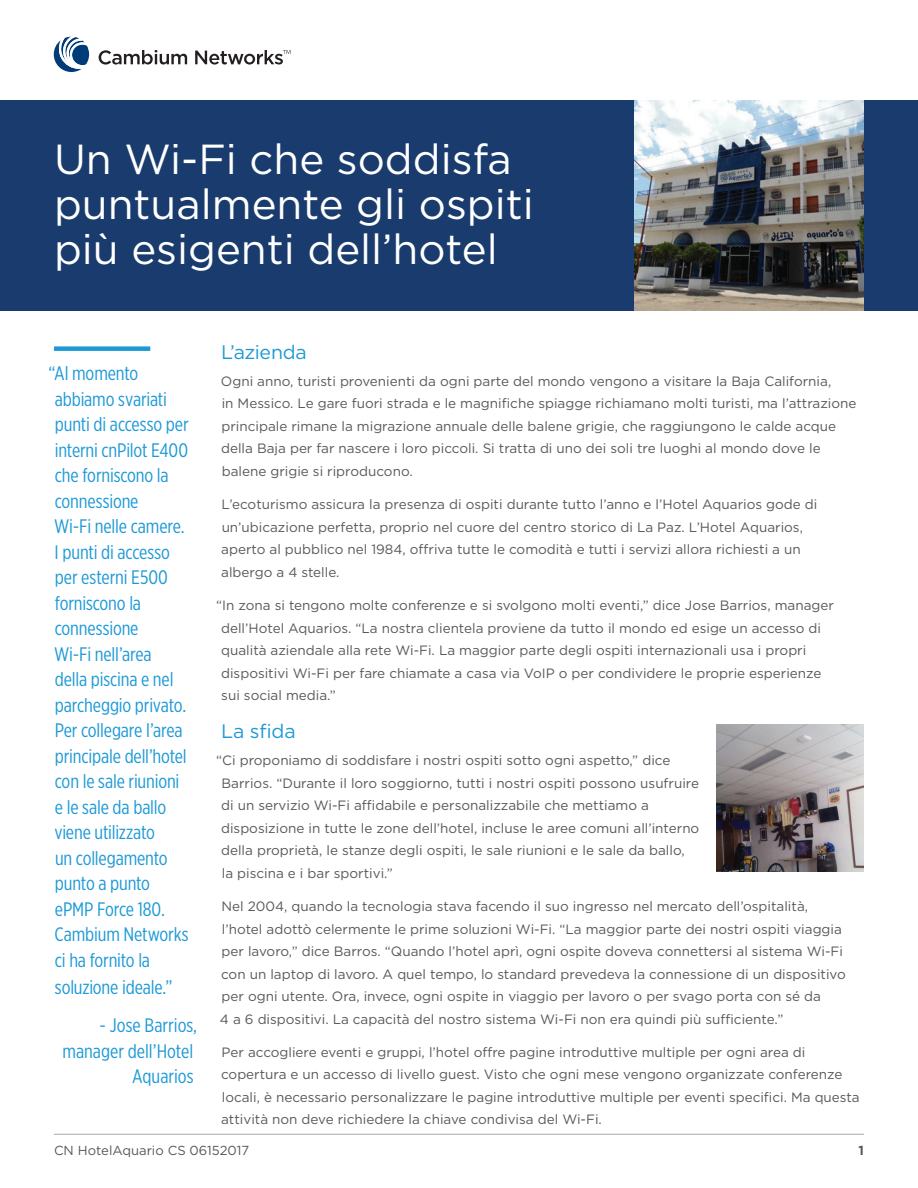
<style>
.page{position:relative;width:918px;height:1188px;background:#fff}
.page>*{position:absolute;margin:0;border:0;box-sizing:border-box;transform-origin:0 0}
.t1{font:42px/45px "Gotham";color:#fff}
.t2{font:19.5px/25.5px "Gotham X Narrow";letter-spacing:-.01em;color:#1d99d6}
.t3{font:19.5px "Gotham";letter-spacing:-.01em;color:#1d99d6}
.t4{font:13.5px/22.5px "Gotham";color:#57585a}
.t5{font:13.05px "Gotham";color:#57585a}
.t6{font:700 13.05px "Gotham";color:#57585a}
</style>
<div class="page">
<hr style="left:54px;top:1134px;width:810px;height:1px;background:#a8a9ad">
<div style="left:0;top:100px;width:918px;height:210px;background:#193b6d"></div>
<img style="left:634px;top:100px;width:230px;height:211px">
<svg style="left:99px;top:50px;width:88px;height:15px"></svg>
<svg style="left:195px;top:50px;width:95px;height:15px"></svg>
<svg style="left:54px;top:37px;width:35px;height:35px"></svg>
<div style="left:54px;top:346px;width:96px;height:5px;background:#1d99d6"></div>
<img style="left:716px;top:724px;width:148px;height:147px">
<h1 class="t1" style="left:54px;top:136px;width:481px">Un Wi-Fi che soddisfa puntualmente gli ospiti più esigenti dell’hotel</h1>
<p class="t2" style="left:48px;top:360px;width:142px">“Al momento abbiamo svariati punti di accesso per interni cnPilot E400 che forniscono la connessione<br>Wi-Fi nelle camere.<br>I punti di accesso per esterni E500 forniscono la connessione<br>Wi-Fi nell’area<br>della piscina e nel parcheggio privato.<br>Per collegare l’area principale dell’hotel con le sale riunioni<br>e le sale da ballo viene utilizzato<br>un collegamento punto a punto<br>ePMP Force 180.<br>Cambium Networks ci ha fornito la soluzione ideale.”</p>
<h2 class="t2" style="left:62px;top:1012px;width:136px;text-align:right">- Jose Barrios, manager dell’Hotel<br>Aquarios</h2>
<h2 class="t3" style="left:221px;top:340px;width:87px">L’azienda</h2>
<p class="t4" style="left:221px;top:370px;width:637px">Ogni anno, turisti provenienti da ogni parte del mondo vengono a visitare la Baja California,<br>in Messico. Le gare fuori strada e le magnifiche spiagge richiamano molti turisti, ma l’attrazione principale rimane la migrazione annuale delle balene grigie, che raggiungono le calde acque della Baja per far nascere i loro piccoli. Si tratta di uno dei soli tre luoghi al mondo dove le balene grigie si riproducono.</p>
<p class="t4" style="left:221px;top:493px;width:598px">L’ecoturismo assicura la presenza di ospiti durante tutto l’anno e l’Hotel Aquarios gode di un’ubicazione perfetta, proprio nel cuore del centro storico di La Paz. L’Hotel Aquarios, aperto al pubblico nel 1984, offriva tutte le comodità e tutti i servizi allora richiesti a un albergo a 4 stelle.</p>
<p class="t4" style="left:221px;top:594px;width:614px;text-indent:-5px">“In zona si tengono molte conferenze e si svolgono molti eventi,” dice Jose Barrios, manager dell’Hotel Aquarios. “La nostra clientela proviene da tutto il mondo ed esige un accesso di qualità aziendale alla rete Wi-Fi. La maggior parte degli ospiti internazionali usa i propri dispositivi Wi-Fi per fare chiamate a casa via VoIP o per condividere le proprie esperienze sui social media.”</p>
<h2 class="t3" style="left:221px;top:719px;width:76px">La sfida</h2>
<p class="t4" style="left:221px;top:749px;width:480px;text-indent:-5px">“Ci proponiamo di soddisfare i nostri ospiti sotto ogni aspetto,” dice Barrios. “Durante il loro soggiorno, tutti i nostri ospiti possono usufruire di un servizio Wi-Fi affidabile e personalizzabile che mettiamo a disposizione in tutte le zone dell’hotel, incluse le aree comuni all’interno della proprietà, le stanze degli ospiti, le sale riunioni e le sale da ballo, la piscina e i bar sportivi.”</p>
<p class="t4" style="left:220px;top:895px;width:627px">Nel 2004, quando la tecnologia stava facendo il suo ingresso nel mercato dell’ospitalità, l’hotel adottò celermente le prime soluzioni Wi-Fi. “La maggior parte dei nostri ospiti viaggia per lavoro,” dice Barros. “Quando l’hotel aprì, ogni ospite doveva connettersi al sistema Wi-Fi con un laptop di lavoro. A quel tempo, lo standard prevedeva la connessione di un dispositivo per ogni utente. Ora, invece, ogni ospite in viaggio per lavoro o per svago porta con sé da<br>4 a 6 dispositivi. La capacità del nostro sistema Wi-Fi non era quindi più sufficiente.”</p>
<p class="t4" style="left:221px;top:1041px;width:640px">Per accogliere eventi e gruppi, l’hotel offre pagine introduttive multiple per ogni area di copertura e un accesso di livello guest. Visto che ogni mese vengono organizzate conferenze locali, è necessario personalizzare le pagine introduttive multiple per eventi specifici. Ma questa attività non deve richiedere la chiave condivisa del Wi-Fi.</p>
<p class="t5" style="left:54px;top:1142px;width:197px">CN HotelAquario CS 06152017</p>
<p class="t6" style="left:858px;top:1142px;width:7px">1</p>
</div>
